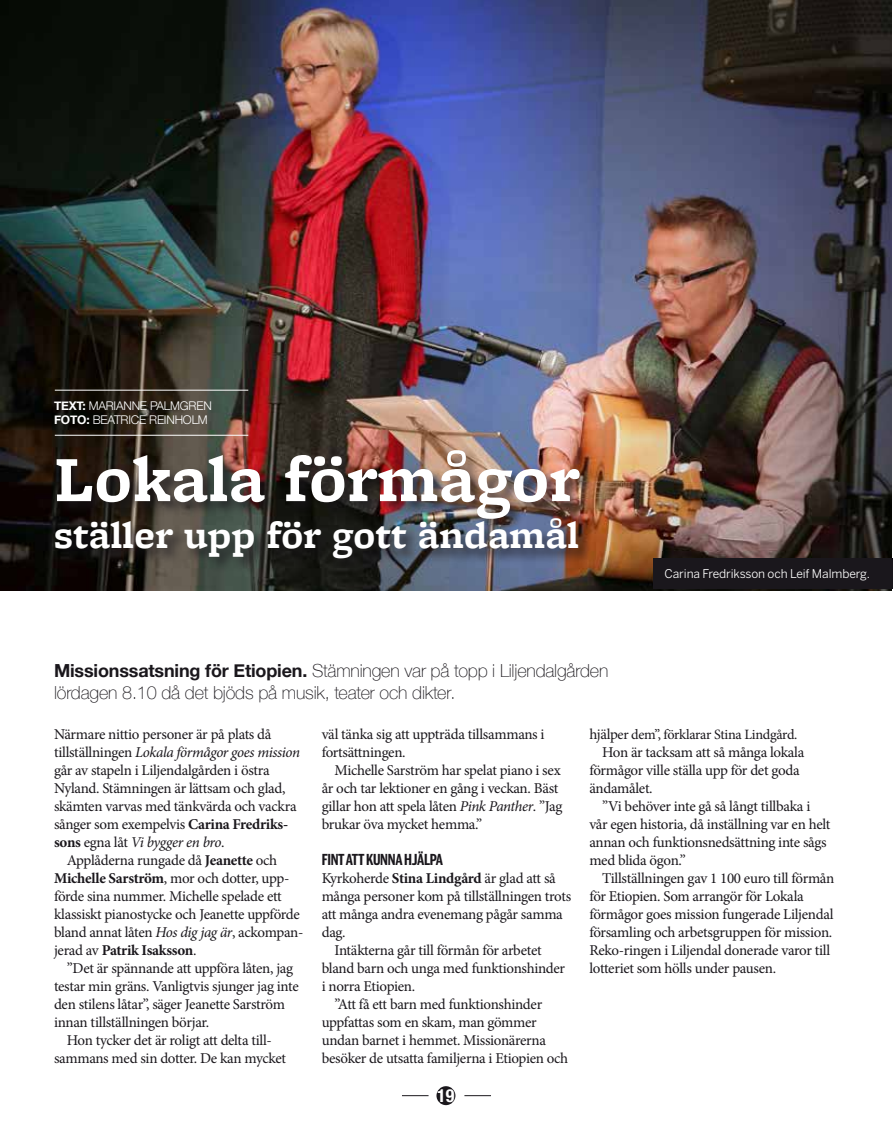
<style>
.page{position:relative;width:893px;height:1127px;background:#fff}
.page>*{position:absolute;margin:0;border:0;box-sizing:border-box;transform-origin:0 0}
.t1{font:700 67.05px "Freight Micro Pro";color:#fff}
.t2{font:700 39.3px "Freight Micro Pro";color:#fff}
.t3{font:100 18px/21.6px "Helvetica Neue";letter-spacing:-.01em;color:#1a171c}
.t4{font:700 condensed 18px "Helvetica Neue LT Std";color:#fff}
.t5{font:15px/18px "Minion Pro";letter-spacing:-.02em;color:#1a171c}
.t6{font:italic 15px "Minion Pro";letter-spacing:-.03em;color:#1a171c}
.t7{font:700 15px "Minion Pro";letter-spacing:-.02em;color:#1a171c}
.t8{font:700 15px "Benton Sans Comp";letter-spacing:-.02em;color:#1a171c}
.t9{font:14.25px "Minion Pro";letter-spacing:-.02em;color:#1a171c}
.t10{font:300 12px/14.4px "Helvetica Neue";letter-spacing:-.015em;color:#fff}
.t11{font:12px "Benton Sans";letter-spacing:-.01em;color:#fff}
.s1{font-weight:700}
.s2{font-style:normal}
.s3{font-weight:700;font-style:normal}
.s4{font-style:italic}
.s5{font-weight:400}
.s6{font-size:15px}
</style>
<div class="page">
<div style="left:436px;top:1086px;width:19px;height:19px;background:#1a171c;border-radius:50%"></div>
<svg style="left:402px;top:1095px;width:27px;height:1px"></svg>
<svg style="left:464px;top:1095px;width:27px;height:1px"></svg>
<img style="left:0;top:0;width:892px;height:590px">
<hr style="left:55px;top:390px;width:193px;height:1px;background:#fff">
<hr style="left:55px;top:435px;width:193px;height:1px;background:#fff">
<div style="left:654px;top:558px;width:239px;height:31px;background:#1a171c"></div>
<div style="left:53px;top:447px;width:542px;height:127px;background:#1a171c;opacity:.75"></div>
<p class="t10" style="left:54px;top:398px;width:159px"><span class="s1">TEXT:</span> MARIANNE PALMGREN<br><span class="s1">FOTO:</span> BEATRICE REINHOLM</p>
<h1 class="t1" style="left:54px;top:433px;width:527px">Lokala förmågor</h1>
<h2 class="t2" style="left:54px;top:508px;width:526px">ställer upp för gott ändamål</h2>
<p class="t3" style="left:54px;top:659px;width:556px"><span class="s1">Missionssatsning för Etiopien.</span> Stämningen var på topp i Liljendalgården lördagen 8.10 då det bjöds på musik, teater och dikter.</p>
<p class="t11" style="left:665px;top:567px;width:207px">Carina Fredriksson och Leif Malmberg.</p>
<p class="t5" style="left:54px;top:725px;width:219px">Närmare nittio personer är på plats då</p>
<p class="t6" style="left:54px;top:742px;width:248px"><span class="s2">tillställningen</span> Lokala förmågor goes mission</p>
<p class="t5" style="left:54px;top:761px;width:217px">går av stapeln i Liljendalgården i östra</p>
<p class="t5" style="left:54px;top:779px;width:233px">Nyland. Stämningen är lättsam och glad,</p>
<p class="t5" style="left:54px;top:797px;width:244px">skämten varvas med tänkvärda och vackra</p>
<p class="t5" style="left:54px;top:815px;width:236px">sånger som exempelvis <span class="s1">Carina Fredriks-</span></p>
<p class="t6" style="left:54px;top:832px;width:172px"><span class="s3">sons</span> <span class="s2">egna låt</span> Vi bygger en bro<span class="s2">.</span></p>
<p class="t5" style="left:67px;top:851px;width:212px">Applåderna rungade då <span class="s1">Jeanette</span> och</p>
<p class="t5" style="left:54px;top:869px;width:237px"><span class="s1">Michelle Sarström</span>, mor och dotter, upp-</p>
<p class="t5" style="left:54px;top:887px;width:229px">förde sina nummer. Michelle spelade ett</p>
<p class="t5" style="left:54px;top:905px;width:247px">klassiskt pianostycke och Jeanette uppförde</p>
<p class="t5" style="left:54px;top:923px;width:251px">bland annat låten <span class="s4">Hos dig jag är</span>, ackompan-</p>
<p class="t7" style="left:54px;top:940px;width:144px"><span class="s5">jerad av</span> Patrik Isaksson<span class="s5">.</span></p>
<p class="t5" style="left:67px;top:959px;width:228px">”Det är spännande att uppföra låten, jag</p>
<p class="t5" style="left:54px;top:977px;width:246px">testar min gräns. Vanligtvis sjunger jag inte</p>
<p class="t5" style="left:54px;top:995px;width:233px">den stilens låtar”, säger Jeanette Sarström</p>
<p class="t5" style="left:54px;top:1013px;width:157px">innan tillställningen börjar.</p>
<p class="t5" style="left:67px;top:1031px;width:207px">Hon tycker det är roligt att delta till-</p>
<p class="t5" style="left:54px;top:1049px;width:234px">sammans med sin dotter. De kan mycket</p>
<p class="t5" style="left:322px;top:725px;width:224px">väl tänka sig att uppträda tillsammans i fortsättningen.</p>
<p class="t5" style="left:322px;top:761px;width:242px;text-indent:13px">Michelle Sarström har spelat piano i sex år och tar lektioner en gång i veckan. Bäst gillar hon att spela låten <span class="s4">Pink Panther</span>. ”Jag brukar öva mycket hemma.”</p>
<p class="t8" style="left:322px;top:851px;width:123px">FINT ATT KUNNA HJÄLPA</p>
<p class="t5" style="left:322px;top:869px;width:236px">Kyrkoherde <span class="s1">Stina Lindgård</span> är glad att så</p>
<p class="t5" style="left:322px;top:887px;width:251px">många personer kom på tillställningen trots</p>
<p class="t5" style="left:322px;top:905px;width:243px">att många andra evenemang pågår samma</p>
<p class="t5" style="left:322px;top:923px;width:26px">dag.</p>
<p class="t5" style="left:334px;top:941px;width:209px">Intäkterna går till förmån för arbetet</p>
<p class="t5" style="left:322px;top:959px;width:245px">bland barn och unga med funktionshinder</p>
<p class="t5" style="left:322px;top:977px;width:95px">i norra Etiopien.</p>
<p class="t5" style="left:334px;top:995px;width:209px">”Att få ett barn med funktionshinder</p>
<p class="t5" style="left:322px;top:1013px;width:217px">uppfattas som en skam, man gömmer</p>
<p class="t5" style="left:322px;top:1031px;width:226px">undan barnet i hemmet. Missionärerna</p>
<p class="t5" style="left:322px;top:1049px;width:248px">besöker de utsatta familjerna i Etiopien och</p>
<p class="t4" style="left:437px;top:1085px;width:19px">19</p>
<p class="t9" style="left:589px;top:725px;width:210px"><span class="s6">hjälp</span>er dem”, förklarar Stina Lindgård.</p>
<p class="t5" style="left:589px;top:743px;width:217px;text-indent:13px">Hon är tacksam att så många lokala förmågor ville ställa upp för det goda ändamålet.</p>
<p class="t5" style="left:589px;top:797px;width:242px;text-indent:13px">”Vi behöver inte gå så långt tillbaka i vår egen historia, då inställning var en helt annan och funktionsnedsättning inte sågs med blida ögon.”</p>
<p class="t5" style="left:589px;top:869px;width:246px;text-indent:13px">Tillställningen gav 1 100 euro till förmån för Etiopien. Som arrangör för Lokala förmågor goes mission fungerade Liljendal församling och arbetsgruppen för mission.<br>Reko-ringen i Liljendal donerade varor till lotteriet som hölls under pausen.</p>
</div>
